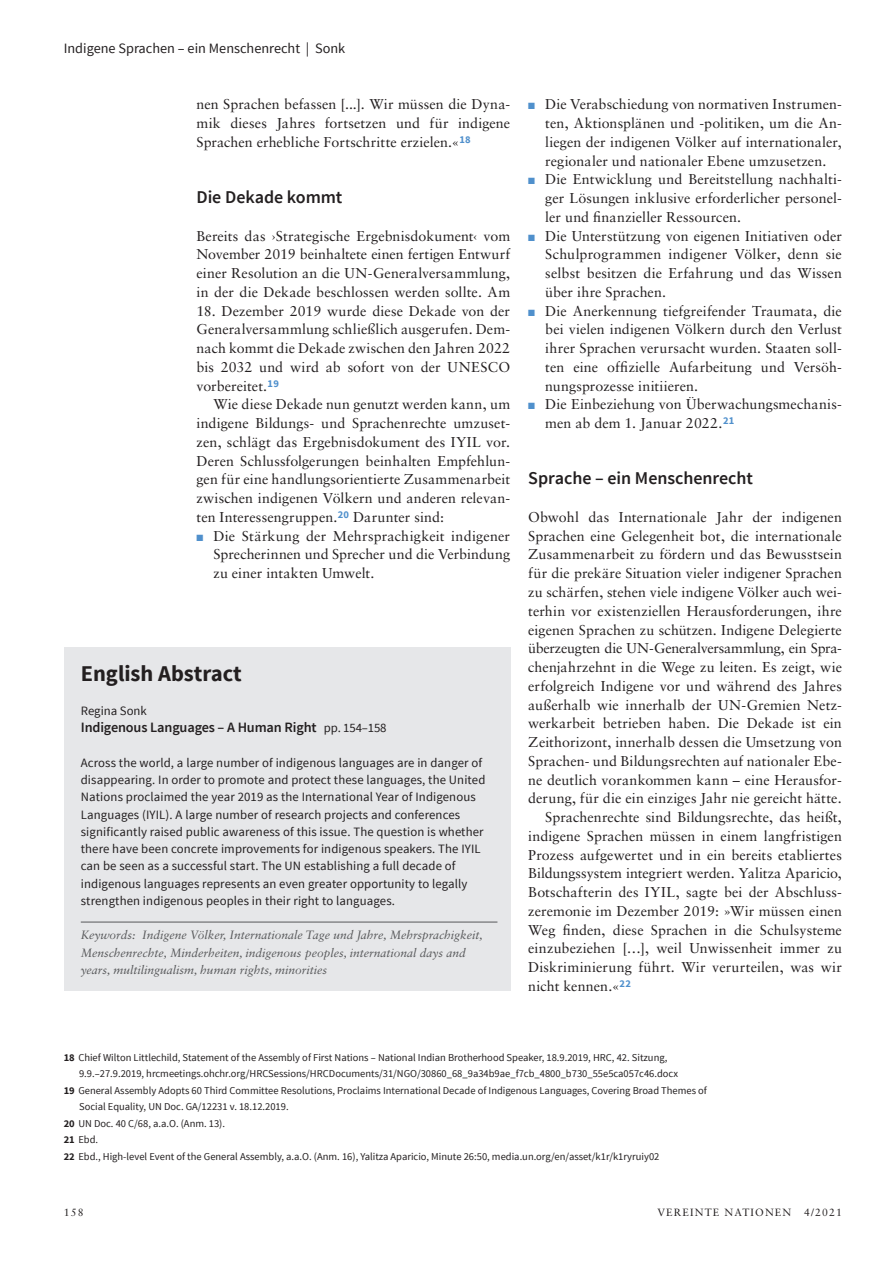
<style>
.page{position:relative;width:893px;height:1263px;background:#fff}
.page>*{position:absolute;margin:0;border:0;box-sizing:border-box;transform-origin:0 0}
.t1{font:700 22.5px "Source Sans Pro";color:#231f20}
.t2{font:600 18px "Source Sans Pro";letter-spacing:-.005em;color:#231f20}
.t3{font:14.25px/18.8px "Sabon LT Std";letter-spacing:.01em;color:#231f20;text-align:justify}
.t4{font:14.25px "Sabon LT Std";letter-spacing:-.01em;color:#231f20}
.t5{font:600 14.25px "Source Sans Pro";letter-spacing:-.01em;color:#231f20}
.t6{font:14.25px "Source Sans Pro";color:#231f20}
.t7{font:12.75px/17.2px "Source Sans Pro";letter-spacing:.01em;color:#231f20}
.t8{font:italic 12px/17.2px "Sabon LT Std";color:#57585a}
.t9{font:10.5px "Source Sans Pro";color:#231f20}
.t10{font:10.5px "Sabon LT Std";letter-spacing:.11em;color:#231f20}
.s1{color:#5090cc}
.s2{font-weight:400;font-size:12.75px}
.s3{font-weight:700}
</style>
<div class="page">
<div style="left:64px;top:647px;width:446px;height:344px;background:#e6e7e9"></div>
<hr style="left:81px;top:922px;width:416px;height:1px;background:#57585a">
<p class="t6" style="left:64px;top:40px;width:283px">Indigene Sprachen – ein Menschenrecht | Sonk</p>
<p class="t3" style="left:196px;top:95px;width:315px">nen Sprachen befassen [...]. Wir müssen die Dyna&shy;mik dieses Jahres fortsetzen und für indigene Sprachen erhebliche Fortschritte erzielen.«<sup>18</sup></p>
<p class="t2" style="left:196px;top:186px;width:147px">Die Dekade kommt</p>
<p class="t3" style="left:196px;top:226px;width:315px">Bereits das ›Strategische Ergebnisdokument‹ vom November 2019 beinhaltete einen fertigen Entwurf einer Resolution an die UN-Generalversammlung, in der die Dekade beschlossen werden sollte. Am</p>
<p class="t3" style="left:196px;top:301px;width:315px">18. Dezember 2019 wurde diese Dekade von der Generalversammlung schließlich ausgerufen. Dem&shy;nach kommt die Dekade zwischen den Jahren 2022 bis 2032 und wird ab sofort von der UNESCO vorbereitet.<sup>19</sup></p>
<p class="t3" style="left:196px;top:395px;width:315px;text-indent:17px">Wie diese Dekade nun genutzt werden kann, um indigene Bildungs- und Sprachenrechte umzuset&shy;zen, schlägt das Ergebnisdokument des IYIL vor.<br>Deren Schlussfolgerungen beinhalten Empfehlun&shy;gen für eine handlungsorientierte Zusammenarbeit zwischen indigenen Völkern und anderen relevan&shy;ten Interessengruppen.<sup>20</sup> Darunter sind:</p>
<p class="t3" style="left:213px;top:526px;width:298px;text-indent:-17px"><span class="s1">■</span> Die Stärkung der Mehrsprachigkeit indigener Sprecherinnen und Sprecher und die Verbindung zu einer intakten Umwelt.</p>
<h1 class="t1" style="left:81px;top:659px;width:163px">English Abstract</h1>
<p class="t7" style="left:81px;top:702px;width:68px">Regina Sonk</p>
<p class="t5" style="left:81px;top:718px;width:307px">Indigenous Languages – A Human Right <span class="s2">pp. 154–158</span></p>
<p class="t7" style="left:81px;top:754px;width:406px">Across the world, a large number of indigenous languages are in danger of disappearing. In order to promote and protect these languages, the United N ations proclaimed the year 2019 as the International Year of Indigenous Languages (IYIL). A large number of research projects and conferences significantly raised public awareness of this issue. The question is whether there have been concrete improvements for indigenous speakers. The IYIL can be seen as a successful start. The UN establishing a full decade of indigenous languages represents an even greater opportunity to legally strengthen indigenous peoples in their right to languages.</p>
<p class="t8" style="left:81px;top:926px;width:404px">Keywords: Indigene Völker, Internationale Tage und Jahre, Mehrsprachigkeit,<br>Menschenrechte, Minderheiten, indigenous peoples, international days and years, multilingualism, human rights, minorities</p>
<p class="t3" style="left:545px;top:95px;width:298px;text-indent:-17px"><span class="s1">■</span> Die Verabschiedung von normativen Instrumen&shy;ten, Aktionsplänen und -politiken, um die An&shy;liegen der indigenen Völker auf internationaler, regionaler und nationaler Ebene umzusetzen.</p>
<p class="t3" style="left:545px;top:170px;width:298px;text-indent:-17px"><span class="s1">■</span> Die Entwicklung und Bereitstellung nachhalti&shy;ger Lösungen inklusive erforderlicher personel&shy;ler und finanzieller Ressourcen.</p>
<p class="t3" style="left:545px;top:226px;width:298px;text-indent:-17px"><span class="s1">■</span> Die Unterstützung von eigenen Initiativen oder Schulprogrammen indigener Völker, denn sie selbst besitzen die Erfahrung und das Wissen über ihre Sprachen.</p>
<p class="t3" style="left:545px;top:301px;width:298px;text-indent:-17px"><span class="s1">■</span> Die Anerkennung tiefgreifender Traumata, die bei vielen indigenen Völkern durch den Verlust ihrer Sprachen verursacht wurden. Staaten soll&shy;ten eine offizielle Aufarbeitung und Versöh&shy;nungsprozesse initiieren.</p>
<p class="t3" style="left:545px;top:395px;width:298px;text-indent:-17px"><span class="s1">■</span> Die Einbeziehung von Überwachungsmechanis&shy;men ab dem 1. Januar 2022.<sup>21</sup></p>
<p class="t2" style="left:528px;top:467px;width:226px">Sprache – ein Menschenrecht</p>
<p class="t3" style="left:528px;top:507px;width:315px">Obwohl das Internationale Jahr der indigenen</p>
<p class="t3" style="left:528px;top:526px;width:315px">Sprachen eine Gelegenheit bot, die internationale</p>
<p class="t3" style="left:528px;top:545px;width:315px">Zusammenarbeit zu fördern und das Bewusstsein</p>
<p class="t3" style="left:528px;top:564px;width:315px">für die prekäre Situation vieler indigener Sprachen</p>
<p class="t3" style="left:528px;top:582px;width:315px">zu schärfen, stehen viele indigene Völker auch wei-</p>
<p class="t3" style="left:528px;top:601px;width:315px">terhin vor existenziellen Herausforderungen, ihre</p>
<p class="t3" style="left:528px;top:620px;width:315px">eigenen Sprachen zu schützen. Indigene Delegierte</p>
<p class="t4" style="left:528px;top:640px;width:315px">überzeugten die UN-Generalversammlung, ein Spra-</p>
<p class="t3" style="left:528px;top:657px;width:315px">chenjahrzehnt in die Wege zu leiten. Es zeigt, wie</p>
<p class="t3" style="left:528px;top:676px;width:315px">erfolgreich Indigene vor und während des Jahres</p>
<p class="t3" style="left:528px;top:695px;width:315px">außerhalb wie innerhalb der UN-Gremien Netz-</p>
<p class="t3" style="left:528px;top:714px;width:315px">werkarbeit betrieben haben. Die Dekade ist ein</p>
<p class="t3" style="left:528px;top:732px;width:315px">Zeithorizont, innerhalb dessen die Umsetzung von</p>
<p class="t3" style="left:528px;top:751px;width:315px">Sprachen- und Bildungsrechten auf nationaler Ebe-</p>
<p class="t3" style="left:528px;top:770px;width:315px">ne deutlich vorankommen kann – eine Herausfor-</p>
<p class="t3" style="left:528px;top:789px;width:315px">derung, für die ein einziges Jahr nie gereicht hätte.</p>
<p class="t3" style="left:545px;top:807px;width:298px">Sprachenrechte sind Bildungsrechte, das heißt,</p>
<p class="t3" style="left:528px;top:826px;width:315px">indigene Sprachen müssen in einem langfristigen</p>
<p class="t3" style="left:528px;top:845px;width:315px">Prozess aufgewertet und in ein bereits etabliertes</p>
<p class="t3" style="left:528px;top:864px;width:315px">Bildungssystem integriert werden. Yalitza Aparicio,</p>
<p class="t3" style="left:528px;top:882px;width:314px">Botschafterin des IYIL, sagte bei der Abschluss-</p>
<p class="t3" style="left:528px;top:901px;width:315px">zeremonie im Dezember 2019: »Wir müssen einen</p>
<p class="t3" style="left:528px;top:920px;width:315px">Weg finden, diese Sprachen in die Schulsysteme</p>
<p class="t3" style="left:528px;top:939px;width:315px">einzubeziehen […], weil Unwissenheit immer zu</p>
<p class="t3" style="left:528px;top:957px;width:315px">Diskriminierung führt. Wir verurteilen, was wir</p>
<p class="t3" style="left:528px;top:976px;width:104px">nicht kennen.«<sup>22</sup></p>
<p class="t9" style="left:64px;top:1051px;width:605px"><span class="s3">18</span> Chief Wilton Littlechild, Statement of the Assembly of First N ations – N ational Indian Brotherhood Speaker, 18.9.2019, HRC, 42. Sitzung,</p>
<p class="t9" style="left:79px;top:1067px;width:600px">9.9.–27.9.2019, hrcmeetings.ohchr.org/H RCSessions/H RCDocuments/31/NGO/30860_68_9a34b9ae_f7cb_4800_b730_55e5ca057c46.docx</p>
<p class="t9" style="left:64px;top:1084px;width:645px"><span class="s3">19</span> General Assembly Adopts 60 Third Committee Resolutions, Proclaims International Decade of Indigenous Languages, Covering Broad Themes of</p>
<p class="t9" style="left:79px;top:1100px;width:211px">Social Equality, UN Doc. GA/12231 v. 18.12.2019.</p>
<p class="t9" style="left:64px;top:1117px;width:163px"><span class="s3">20</span> UN Doc. 40 C/68, a.a.O. (Anm. 13).</p>
<p class="t9" style="left:64px;top:1133px;width:36px"><span class="s3">21</span> Ebd.</p>
<p class="t9" style="left:64px;top:1150px;width:597px"><span class="s3">22</span> Ebd., High-level Event of the General Assembly, a.a.O. (Anm. 16), Yalitza Aparicio, Minute 26:50, media.un.org/en/asset/k1r/k1ryruiy02</p>
<p class="t10" style="left:64px;top:1206px;width:21px">158</p>
<p class="t10" style="left:657px;top:1206px;width:186px">Vereinte Nationen 4/2021</p>
</div>
